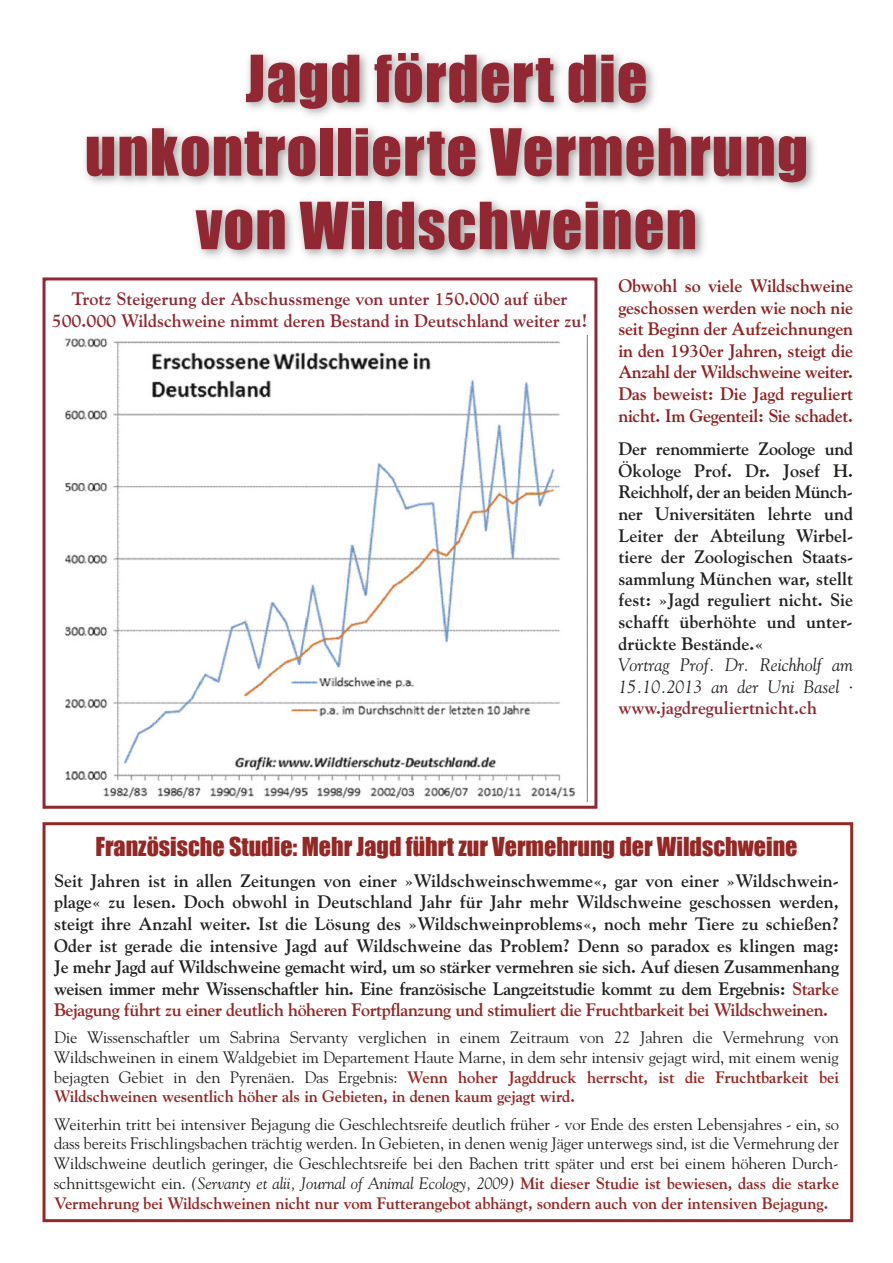
<style>
.page{position:relative;width:893px;height:1263px;background:#fff}
.page>*{position:absolute;margin:0;border:0;box-sizing:border-box;transform-origin:0 0}
.t1{font:60px/73.5px "Impact";letter-spacing:.02em;color:#902732;text-align:center}
.t2{font:24px "Impact";color:#952725}
.t3{font:700 18px/21.6px "Goudy";letter-spacing:-.015em;color:#222221;text-align:justify}
.t4{font:700 18px/21.6px "Goudy";letter-spacing:-.02em;color:#902120;text-align:justify}
.t5{font:700 18px/21.6px "Goudy";letter-spacing:-.005em;color:#902732;text-align:center}
.t6{font:italic 18px/21.6px "Goudy";color:#222221;text-align:justify}
.t7{font:16.5px/19.8px "Goudy";letter-spacing:-.01em;color:#222221;text-align:justify}
.s1{font-style:normal}
.s2{font-weight:700;font-style:normal;color:#902732}
.s3{color:#952725}
.s4{font-weight:700;color:#952725}
.s5{font-style:italic}
</style>
<div class="page">
<img style="left:64px;top:361px;width:523px;height:440px">
<img style="left:42px;top:52px;width:773px;height:309px">
<div style="left:43px;top:822px;width:810px;height:400px;border:3px solid #952725"></div>
<h1 class="t1" style="left:85px;top:41px;width:725px">Jagd fördert die unkontrollierte Vermehrung von Wildschweinen</h1>
<p class="t5" style="left:52px;top:288px;width:537px">Trotz Steigerung der Abschussmenge von unter 150.000 auf über<br>500.000 Wildschweine nimmt deren Bestand in Deutschland weiter zu!</p>
<p class="t4" style="left:618px;top:275px;width:236px">Obwohl so viele Wildschweine geschossen werden wie noch nie seit Beginn der Aufzeichnungen in den 1930er Jahren, steigt die Anzahl der Wildschweine weiter.<br>Das beweist: Die Jagd reguliert nicht. Im Gegenteil: Sie schadet.</p>
<p class="t3" style="left:618px;top:438px;width:236px">Der renommierte Zoologe und Ökologe Prof. Dr. Josef H.<br>Reichholf, der an beiden Münch&shy;ner Universitäten lehrte und Leiter der Abteilung Wirbel&shy;tiere der Zoologischen Staats&shy;sammlung München war, stellt fest: »Jagd reguliert nicht. Sie schafft überhöhte und unter&shy;drückte Bestände.«</p>
<p class="t6" style="left:618px;top:654px;width:236px">Vortrag Prof. Dr. Reichholf am 15.10.2013 an der Uni Basel <span class="s1">· </span><span class="s2">www.jagdreguliertnicht.ch</span></p>
<h2 class="t2" style="left:95px;top:832px;width:704px">Französische Studie: Mehr Jagd führt zur Vermehrung der Wildschweine</h2>
<p class="t3" style="left:54px;top:870px;width:786px">Seit Jahren ist in allen Zeitungen von einer »Wildschweinschwemme«, gar von einer »Wildschwein&shy;plage« zu lesen. Doch obwohl in Deutschland Jahr für Jahr mehr Wildschweine geschossen werden, steigt ihre Anzahl weiter. Ist die Lösung des »Wildschweinproblems«, noch mehr Tiere zu schießen?<br>Oder ist gerade die intensive Jagd auf Wildschweine das Problem? Denn so paradox es klingen mag:<br>Je mehr Jagd auf Wildschweine gemacht wird, um so stärker vermehren sie sich. Auf diesen Zusammenhang weisen immer mehr Wissenschaftler hin. Eine französische Langzeitstudie kommt zu dem Ergebnis: <span class="s3">Starke Bejagung führt zu einer deutlich höheren Fortpflanzung und stimuliert die Fruchtbarkeit bei Wildschweinen.</span></p>
<p class="t7" style="left:54px;top:1027px;width:786px">Die Wissenschaftler um Sabrina Servanty verglichen in einem Zeitraum von 22 Jahren die Vermehrung von Wildschweinen in einem Waldgebiet im Departement Haute Marne, in dem sehr intensiv gejagt wird, mit einem wenig bejagten Gebiet in den Pyrenäen. Das Ergebnis: <span class="s4">Wenn hoher Jagddruck herrscht, ist die Fruchtbarkeit bei Wildschweinen wesentlich höher als in Gebieten, in denen kaum gejagt wird.</span></p>
<p class="t7" style="left:54px;top:1114px;width:786px">Weiterhin tritt bei intensiver Bejagung die Geschlechtsreife deutlich früher - vor Ende des ersten Lebensjahres - ein, so dass bereits Frischlingsbachen trächtig werden. In Gebieten, in denen wenig Jäger unterwegs sind, ist die Vermehrung der Wildschweine deutlich geringer, die Geschlechtsreife bei den Bachen tritt später und erst bei einem höheren Durch&shy;schnittsgewicht ein. <span class="s5">(Servanty et alii, Journal of Animal Ecology, 2009)</span> <span class="s4">Mit dieser Studie ist bewiesen, dass die starke Vermehrung bei Wildschweinen nicht nur vom Futterangebot abhängt, sondern auch von der intensiven Bejagung.</span></p>
</div>
